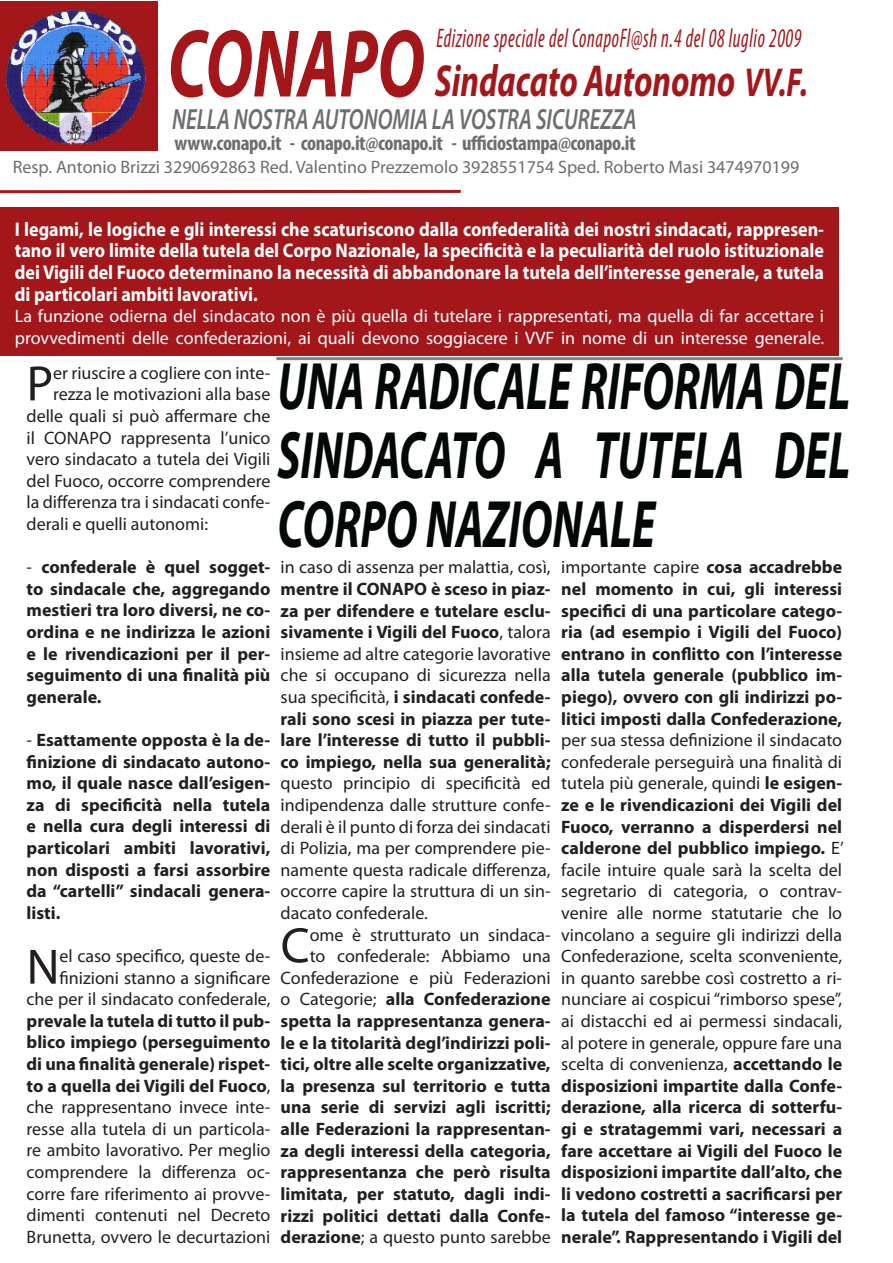
<style>
.page{position:relative;width:893px;height:1263px;background:#fff}
.page>*{position:absolute;margin:0;border:0;box-sizing:border-box;transform-origin:0 0}
.t1{font:italic 700 67.5px/69px "Myriad Pro";color:#010806;text-align:justify;scale:.67 1}
.t2{font:50.1px "Myriad Pro";color:#231f20}
.t3{font:italic 700 45px "Myriad Pro";color:#a3171b;scale:.73 1}
.t4{font:italic 600 29.25px "Myriad Pro";color:#6c6d70;scale:.73 1}
.t5{font:italic condensed 27px "Myriad Pro";letter-spacing:.03em;color:#a3171b;scale:.73 1}
.t6{font:700 condensed 21px "Myriad Pro";letter-spacing:-.02em;color:#6c6d70}
.t7{font:700 19.8px/21.6px "Myriad Pro";color:#fff;text-align:justify;scale:.91 1}
.t8{font:700 18px/21.6px "Myriad Pro";color:#231f20;text-align:justify}
.t9{font:18px/21.6px "Myriad Pro";color:#231f20;text-align:right}
.t10{font:18px/21.6px "Myriad Pro";color:#fff}
.t11{font:18px "Myriad Pro";color:#6c6d70}
.s1{font-size:97.2px}
.s2{font-size:40.5px}
.s3{font-weight:400}
.s4{font-weight:700}
</style>
<div class="page">
<div style="left:1px;top:1px;width:157px;height:149px;background:#a3171b"></div>
<hr style="left:0;top:190px;width:461px;height:3px;background:#a3171b">
<div style="left:0;top:207px;width:839px;height:149px;background:#a3171b"></div>
<hr style="left:276px;top:357px;width:567px;height:3px;background:#818181">
<img style="left:6px;top:11px;width:140px;height:134px">
<p class="t5" style="left:437px;top:22px;width:501px">Edizione speciale del ConapoFl@sh n.4 del 08 luglio 2009</p>
<p class="t3" style="left:168px;top:52px;width:879px"><span class="s1">CONAPO</span> Sindacato Autonomo <span class="s2">VV.F.</span></p>
<p class="t4" style="left:172px;top:100px;width:638px">NELLA NOSTRA AUTONOMIA LA VOSTRA SICUREZZA</p>
<p class="t11" style="left:13px;top:156px;width:788px">Resp. Antonio Brizzi 3290692863 Red. Valentino Prezzemolo 3928551754 Sped. Roberto Masi 3474970199</p>
<p class="t6" style="left:174px;top:130px;width:463px">www.conapo.it - conapo.it@conapo.it - ufficiostampa@conapo.it</p>
<p class="t7" style="left:15px;top:218px;width:891px">I legami, le logiche e gli interessi che scaturiscono dalla confederalità dei nostri sindacati, rappresen&shy;tano il vero limite della tutela del Corpo Nazionale, la specificità e la peculiarità del ruolo istituzionale dei Vigili del Fuoco determinano la necessità di abbandonare la tutela dell’interesse generale, a tutela di particolari ambiti lavorativi.</p>
<p class="t10" style="left:15px;top:305px;width:811px">La funzione odierna del sindacato non è più quella di tutelare i rappresentati, ma quella di far accettare i provvedimenti delle confederazioni, ai quali devono soggiacere i VVF in nome di un interesse generale.</p>
<p class="t1" style="left:277px;top:350px;width:857px">UNA RADICALE RIFORMA DEL SINDACATO A TUTELA DEL CORPO NAZIONALE</p>
<p class="t2" style="left:27px;top:353px;width:28px">P</p>
<p class="t9" style="left:53px;top:362px;width:219px">er riuscire a cogliere con inte-</p>
<p class="t9" style="left:53px;top:383px;width:219px">rezza le motivazioni alla base</p>
<p class="t9" style="left:27px;top:405px;width:245px">delle quali si può affermare che</p>
<p class="t9" style="left:27px;top:426px;width:245px">il CONAPO rappresenta l’unico</p>
<p class="t9" style="left:27px;top:448px;width:245px">vero sindacato a tutela dei Vigili</p>
<p class="t9" style="left:27px;top:470px;width:245px">del Fuoco, occorre comprendere</p>
<p class="t9" style="left:27px;top:491px;width:245px">la differenza tra i sindacati confe-</p>
<p class="t9" style="left:27px;top:513px;width:183px">derali e quelli autonomi:</p>
<p class="t8" style="left:27px;top:556px;width:245px"><span class="s3">-</span> confederale è quel sogget&shy;to sindacale che, aggregando mestieri tra loro diversi, ne co&shy;ordina e ne indirizza le azioni e le rivendicazioni per il per&shy;seguimento di una finalità più generale.</p>
<p class="t8" style="left:27px;top:728px;width:245px"><span class="s3">-</span> Esattamente opposta è la de&shy;finizione di sindacato autono&shy;mo, il quale nasce dall’esigen&shy;za di specificità nella tutela e nella cura degli interessi di particolari ambiti lavorativi, non disposti a farsi assorbire da “cartelli” sindacali genera&shy;listi.</p>
<p class="t2" style="left:27px;top:936px;width:34px">N</p>
<p class="t8" style="left:561px;top:556px;width:284px"><span class="s3">importante capire</span> cosa accadrebbe nel momento in cui, gli interessi specifici di una particolare catego&shy;ria (ad esempio i Vigili del Fuoco) entrano in conflitto con l’interesse alla tutela generale (pubblico im&shy;piego), ovvero con gli indirizzi po&shy;litici imposti dalla Confederazione, <span class="s3">per sua stessa definizione il sindacato confederale perseguirà una finalità di tutela più generale, quindi</span> le esigen&shy;ze e le rivendicazioni dei Vigili del Fuoco, verranno a disperdersi nel calderone del pubblico impiego. <span class="s3">E’ facile intuire quale sarà la scelta del segretario di categoria, o contrav&shy;venire alle norme statutarie che lo vincolano a seguire gli indirizzi della Confederazione, scelta sconveniente, in quanto sarebbe così costretto a ri&shy;nunciare ai cospicui “rimborso spese”, ai distacchi ed ai permessi sindacali, al potere in generale, oppure fare una scelta di convenienza,</span> accettando le disposizioni impartite dalla Confe&shy;derazione, alla ricerca di sotterfu&shy;gi e stratagemmi vari, necessari a fare accettare ai Vigili del Fuoco le disposizioni impartite dall’alto, che li vedono costretti a sacrificarsi per la tutela del famoso “interesse ge&shy;nerale”. Rappresentando i Vigili del</p>
<p class="t9" style="left:281px;top:556px;width:272px;text-align:justify">in caso di assenza per malattia, così, <span class="s4">mentre il CONAPO è sceso in piaz&shy;za per difendere e tutelare esclu&shy;sivamente i Vigili del Fuoco</span>, talora insieme ad altre categorie lavorative che si occupano di sicurezza nella sua specificità, <span class="s4">i sindacati confede&shy;rali sono scesi in piazza per tute&shy;lare l’interesse di tutto il pubbli&shy;co impiego, nella sua generalità; </span>questo principio di specificità ed indipendenza dalle strutture confe&shy;derali è il punto di forza dei sindacati di Polizia, ma per comprendere pie&shy;namente questa radicale differenza, occorre capire la struttura di un sin&shy;dacato confederale.</p>
<p class="t2" style="left:281px;top:914px;width:31px">C</p>
<p class="t8" style="left:281px;top:923px;width:272px;text-align:right"><span class="s3">ome è strutturato un sindaca-<br>to confederale: Abbiamo una Confederazione e più Federazioni o Categorie;</span> alla Confederazione spetta la rappresentanza genera&shy;le e la titolarità degl’indirizzi poli&shy;tici, oltre alle scelte organizzative, la presenza sul territorio e tutta una serie di servizi agli iscritti; alle Federazioni la rappresentan&shy;za degli interessi della categoria, rappresentanza che però risulta limitata, per statuto, dagli indi&shy;rizzi politici dettati dalla Confe&shy;derazione<span class="s3">; a questo punto sarebbe</span></p>
<p class="t9" style="left:27px;top:945px;width:245px">el caso specifico, queste de&shy;finizioni stanno a significare<br>che per il sindacato confederale, <span class="s4">prevale la tutela di tutto il pub&shy;blico impiego (perseguimento di una finalità generale) rispet&shy;to a quella dei Vigili del Fuoco</span>, che rappresentano invece inte&shy;resse alla tutela di un particola&shy;re ambito lavorativo. Per meglio comprendere la differenza oc&shy;corre fare riferimento ai provve&shy;dimenti contenuti nel Decreto<br>Brunetta, ovvero le decurtazioni</p>
</div>
